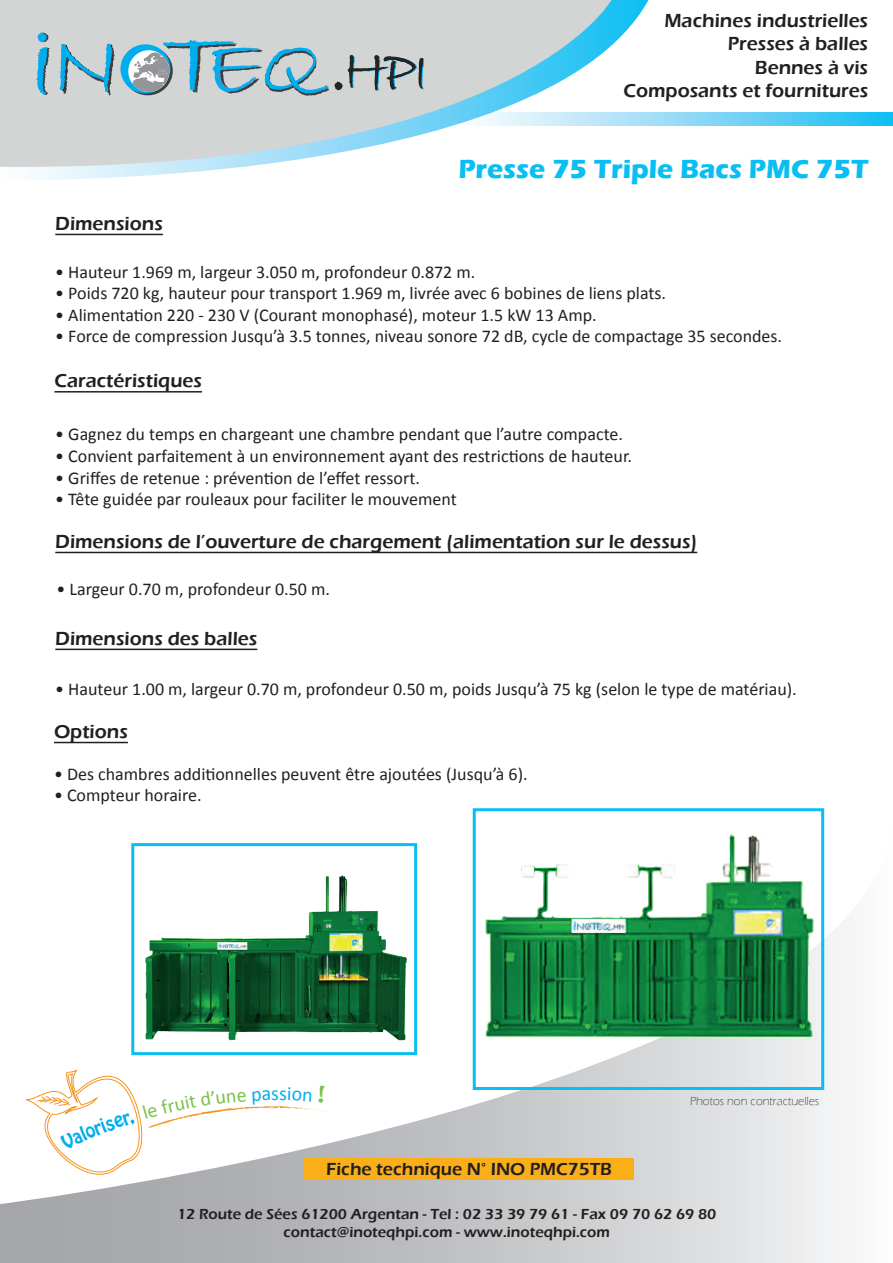
<style>
.page{position:relative;width:893px;height:1263px;background:#fff}
.page>*{position:absolute;margin:0;border:0;box-sizing:border-box;transform-origin:0 0}
.t1{font:700 27px "Eras ITC";color:#09bef2}
.t2{font:19.95px "Calibri";color:#00aeef}
.t3{font:600 19.5px/23.4px "Eras ITC";color:#231f20;text-align:right}
.t4{font:18px "Calibri";color:#231f20}
.t5{font:600 18px "Eras ITC";color:#231f20}
.t6{font:600 15px/18px "Eras ITC";color:#231f20;text-align:center}
.t7{font:300 12px "Eras ITC";color:#231f20}
</style>
<div class="page">
<svg style="left:0;top:826px;width:844px;height:437px"></svg>
<img style="left:477px;top:826px;width:343px;height:250px">
<div style="left:473px;top:808px;width:351px;height:282px;border:3px solid #09bef2"></div>
<img style="left:135px;top:847px;width:278px;height:204px">
<div style="left:131px;top:843px;width:286px;height:212px;border:3px solid #09bef2"></div>
<hr style="left:55px;top:234px;width:108px;height:1px;background:#231f20">
<hr style="left:54px;top:742px;width:74px;height:1px;background:#231f20">
<hr style="left:54px;top:391px;width:148px;height:2px;background:#231f20">
<hr style="left:55px;top:552px;width:642px;height:1px;background:#231f20">
<hr style="left:55px;top:649px;width:202px;height:1px;background:#231f20">
<div style="left:305px;top:1158px;width:329px;height:22px;background:#faaf18"></div>
<svg style="left:648px;top:113px;width:245px;height:12px;background:#5ecdf5"></svg>
<svg style="left:0;top:0;width:648px;height:180px"></svg>
<svg style="left:25px;top:1070px;width:307px;height:105px"></svg>
<p class="t3" style="left:623px;top:9px;width:246px">Machines industrielles<br>Presses à balles<br>Bennes à vis<br>Composants et fournitures</p>
<p class="t3" style="left:55px;top:212px;width:109px">Dimensions</p>
<h1 class="t1" style="left:458px;top:154px;width:411px">Presse 75 Triple Bacs PMC 75T</h1>
<p class="t4" style="left:55px;top:259px;width:422px">• Hauteur 1.969 m, largeur 3.050 m, profondeur 0.872 m.</p>
<p class="t4" style="left:55px;top:281px;width:612px">• Poids 720 kg, hauteur pour transport 1.969 m, livrée avec 6 bobines de liens plats.</p>
<p class="t4" style="left:55px;top:302px;width:543px">• Alimentation 220 - 230 V (Courant monophasé), moteur 1.5 kW 13 Amp.</p>
<p class="t4" style="left:55px;top:324px;width:728px">• Force de compression Jusqu’à 3.5 tonnes, niveau sonore 72 dB, cycle de compactage 35 secondes.</p>
<p class="t3" style="left:54px;top:369px;width:149px">Caractéristiques</p>
<p class="t4" style="left:55px;top:422px;width:569px">• Gagnez du temps en chargeant une chambre pendant que l’autre compacte.</p>
<p class="t4" style="left:55px;top:444px;width:578px">• Convient parfaitement à un environnement ayant des restrictions de hauteur.</p>
<p class="t4" style="left:55px;top:465px;width:366px">• Griffes de retenue : prévention de l’effet ressort.</p>
<p class="t4" style="left:55px;top:487px;width:403px">• Tête guidée par rouleaux pour faciliter le mouvement</p>
<p class="t3" style="left:55px;top:530px;width:643px">Dimensions de l’ouverture de chargement (alimentation sur le dessus)</p>
<p class="t4" style="left:57px;top:577px;width:275px">• Largeur 0.70 m, profondeur 0.50 m.</p>
<p class="t3" style="left:55px;top:627px;width:204px">Dimensions des balles</p>
<p class="t4" style="left:55px;top:676px;width:743px">• Hauteur 1.00 m, largeur 0.70 m, profondeur 0.50 m, poids Jusqu’à 75 kg (selon le type de matériau).</p>
<p class="t3" style="left:54px;top:720px;width:75px">Options</p>
<p class="t4" style="left:54px;top:761px;width:475px">• Des chambres additionnelles peuvent être ajoutées (Jusqu’à 6).</p>
<p class="t4" style="left:54px;top:783px;width:149px">• Compteur horaire.</p>
<p class="t2" style="left:271px;top:1079px;width:9px">s</p>
<p class="t5" style="left:326px;top:1159px;width:287px">Fiche technique N° INO PMC75TB</p>
<p class="t7" style="left:690px;top:1095px;width:131px">Photos non contractuelles</p>
<p class="t6" style="left:177px;top:1205px;width:541px">12 Route de Sées 61200 Argentan - Tel : 02 33 39 79 61 - Fax 09 70 62 69 80 contact@inoteqhpi.com - www.inoteqhpi.com</p>
</div>
